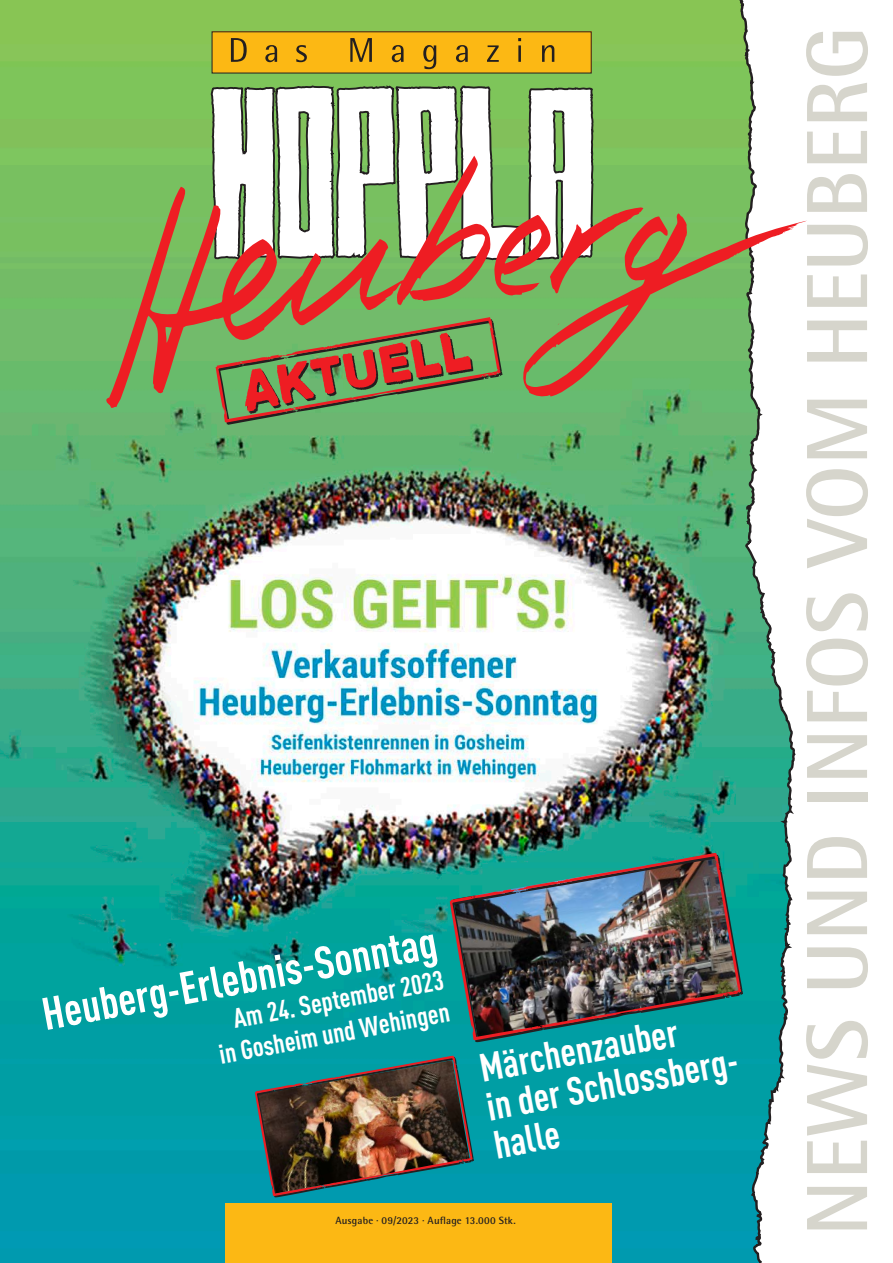
<style>
.page{position:relative;width:893px;height:1263px;background:#fff}
.page>*{position:absolute;margin:0;border:0;box-sizing:border-box;transform-origin:0 0}
.t1{font:700 87px "Rotis Semi Sans Std";color:#d6d5cc}
.t2{font:700 condensed 45px "DIN Pro";color:#fff}
.t3{font:700 condensed 39px/38.7px "DIN Pro";color:#fff}
.t4{font:700 condensed 27px/32.5px "DIN Pro";color:#fff;text-align:right}
.t5{font:700 10.5px "Rotis Semi Sans Std";letter-spacing:.015em;color:#231f20}
</style>
<div class="page">
<img style="left:0;top:0;width:728px;height:1263px">
<svg style="left:216px;top:317px;width:286px;height:108px;background:#6fa365"></svg>
<svg style="left:728px;top:0;width:68px;height:1263px"></svg>
<div style="left:212px;top:32px;width:379px;height:41px;background:#fcb814"></div>
<svg style="left:231px;top:38px;width:16px;height:24px"></svg>
<svg style="left:265px;top:45px;width:12px;height:17px"></svg>
<svg style="left:296px;top:45px;width:11px;height:17px"></svg>
<svg style="left:350px;top:38px;width:22px;height:24px"></svg>
<svg style="left:392px;top:45px;width:12px;height:17px"></svg>
<svg style="left:423px;top:45px;width:13px;height:24px"></svg>
<svg style="left:456px;top:45px;width:12px;height:17px"></svg>
<svg style="left:487px;top:45px;width:12px;height:17px"></svg>
<hr style="left:518px;top:45px;width:3px;height:17px;background:#231f20">
<svg style="left:542px;top:45px;width:12px;height:17px"></svg>
<svg style="left:522px;top:213px;width:285px;height:185px"></svg>
<svg style="left:210px;top:82px;width:433px;height:218px"></svg>
<svg style="left:106px;top:156px;width:385px;height:252px"></svg>
<div style="left:225px;top:1203px;width:387px;height:60px;background:#fcb814"></div>
<img style="left:450px;top:853px;width:291px;height:187px">
<img style="left:255px;top:1055px;width:219px;height:142px">
<p class="t2" style="left:36px;top:984px;width:402px;rotate:-11deg">Heuberg-Erlebnis-Sonntag</p>
<p class="t4" style="left:211px;top:1003px;width:235px;rotate:-10deg">Am 24. September 2023 in Gosheim und Wehingen</p>
<p class="t3" style="left:476px;top:1046px;width:265px;rotate:-10deg">Märchenzauber<br>in der Schlossberg-</p>
<p class="t3" style="left:490px;top:1123px;width:68px;rotate:-10deg">halle</p>
<p class="t5" style="left:335px;top:1214px;width:182px">Ausgabe · 09/2023 · Auflage 13.000 Stk.</p>
<p class="t1" style="left:784px;top:1236px;width:1211px;rotate:-90deg">NEWS UND INFOS VOM HEUBERG</p>
</div>
